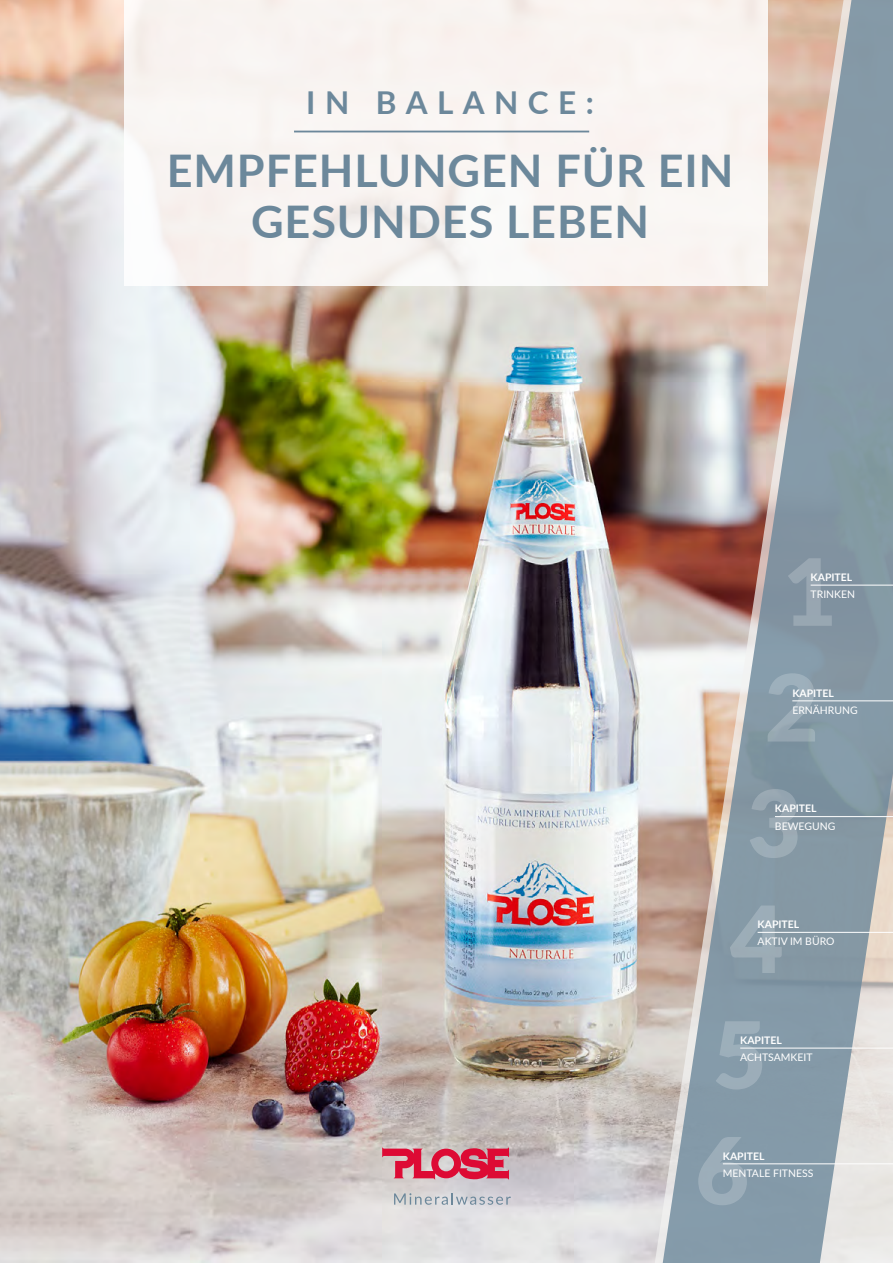
<style>
.page{position:relative;width:893px;height:1263px;background:#fff}
.page>*{position:absolute;margin:0;border:0;box-sizing:border-box;transform-origin:0 0}
.t1{font:900 92.7px "Lato";color:#fff}
.t2{font:700 45px/50.7px "Lato";letter-spacing:.02em;color:#6c889b;text-align:center}
.t3{font:700 31.5px "Lato";letter-spacing:.3em;color:#6c889b}
.t4{font:10.5px "Lato";color:#fff}
.t5{font:700 10.5px "Lato";color:#fff}
</style>
<div class="page">
<img style="left:0;top:0;width:640px;height:1263px">
<svg style="left:394px;top:1193px;width:117px;height:12px"></svg>
<svg style="left:382px;top:1146px;width:127px;height:34px;background:#d65f76"></svg>
<svg style="left:640px;top:286px;width:8px;height:977px;background:#beada5"></svg>
<svg style="left:648px;top:0;width:245px;height:1263px;background:#a6a9ac"></svg>
<hr style="left:792px;top:701px;width:101px;height:1px;background:#fff">
<hr style="left:811px;top:585px;width:82px;height:1px;background:#fff">
<hr style="left:775px;top:816px;width:118px;height:1px;background:#fff">
<hr style="left:758px;top:932px;width:135px;height:1px;background:#fff">
<hr style="left:740px;top:1048px;width:153px;height:1px;background:#fff">
<hr style="left:723px;top:1163px;width:170px;height:1px;background:#fff">
<div style="left:125px;top:0;width:643px;height:286px;background:#f9f4f2"></div>
<hr style="left:294px;top:131px;width:295px;height:1px;background:#6c889b">
<h3 class="t3" style="left:306px;top:79px;width:289px">IN BALANCE:</h3>
<h2 class="t2" style="left:167px;top:144px;width:568px">EMPFEHLUNGEN FÜR EIN<br>GESUNDES LEBEN</h2>
<h1 class="t1" style="left:783px;top:522px;width:55px">1</h1>
<p class="t5" style="left:811px;top:569px;width:43px">KAPITEL</p>
<p class="t4" style="left:811px;top:587px;width:46px">TRINKEN</p>
<h1 class="t1" style="left:765px;top:638px;width:55px">2</h1>
<p class="t5" style="left:792px;top:685px;width:43px">KAPITEL</p>
<p class="t4" style="left:792px;top:702px;width:67px">ERNÄHRUNG</p>
<h1 class="t1" style="left:747px;top:754px;width:55px">3</h1>
<p class="t5" style="left:775px;top:801px;width:43px">KAPITEL</p>
<p class="t4" style="left:775px;top:818px;width:62px">BEWEGUNG</p>
<h1 class="t1" style="left:730px;top:869px;width:55px">4</h1>
<p class="t5" style="left:758px;top:916px;width:43px">KAPITEL</p>
<p class="t4" style="left:758px;top:934px;width:78px">AKTIV IM BÜRO</p>
<h1 class="t1" style="left:713px;top:985px;width:55px">5</h1>
<p class="t5" style="left:740px;top:1032px;width:43px">KAPITEL</p>
<p class="t4" style="left:740px;top:1050px;width:74px">ACHTSAMKEIT</p>
<h1 class="t1" style="left:695px;top:1101px;width:55px">6</h1>
<p class="t5" style="left:723px;top:1148px;width:43px">KAPITEL</p>
<p class="t4" style="left:723px;top:1165px;width:92px">MENTALE FITNESS</p>
</div>
